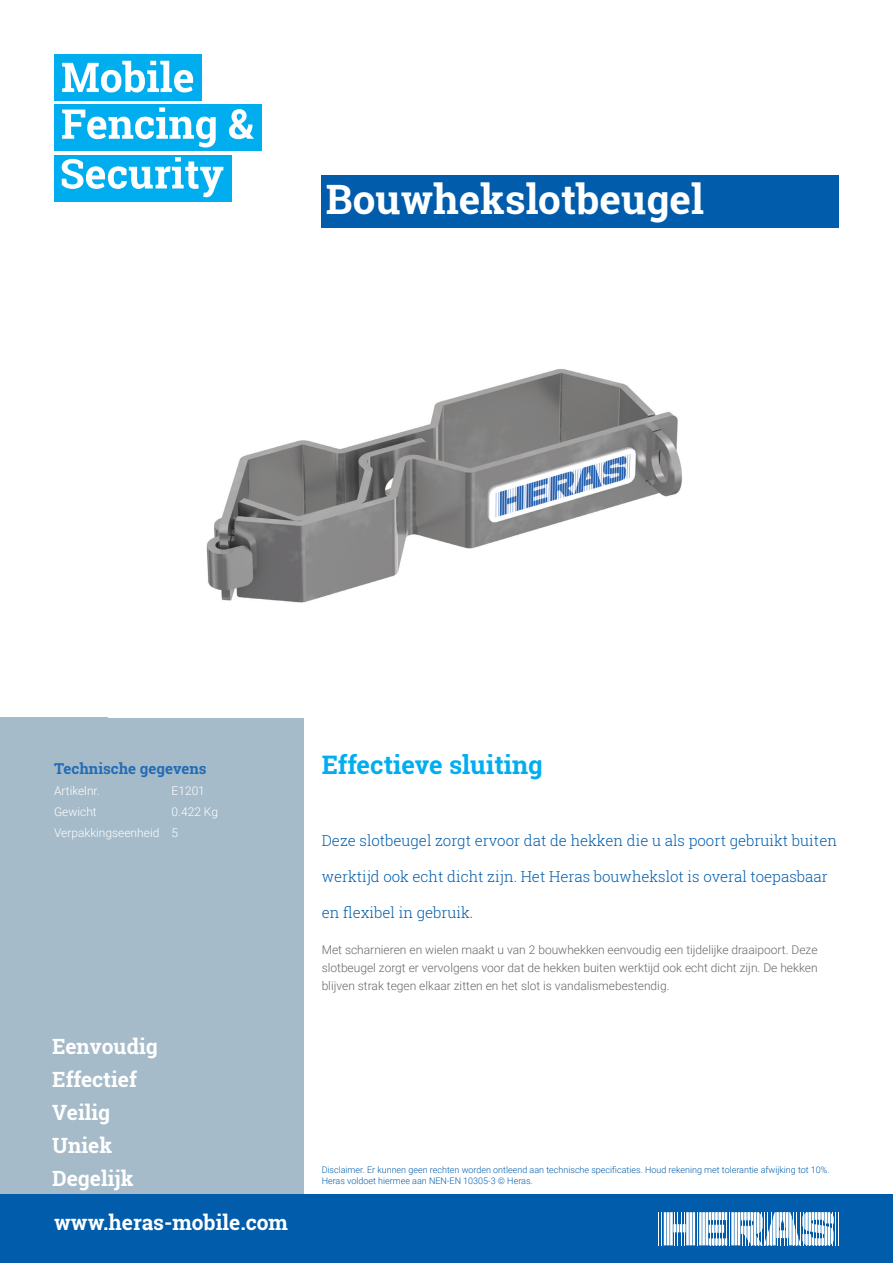
<style>
.page{position:relative;width:893px;height:1263px;background:#fff}
.page>*{position:absolute;margin:0;border:0;box-sizing:border-box;transform-origin:0 0}
.t1{font:700 40.5px "Roboto Slab";color:#fff}
.t2{font:700 25.5px "Roboto Slab";color:#00aeef}
.t3{font:700 21px/33px "Roboto Slab";color:#fff}
.t4{font:300 15px "Roboto Slab";color:#015dab}
.t5{font:700 15px "Roboto Slab";color:#226cb5}
.t6{font:300 12px/18px "Roboto";color:#66676b;text-align:justify}
.t7{font:300 12px/21px "Roboto";color:#fff}
.t8{font:300 9px/10.8px "Roboto";color:#015dab}
</style>
<div class="page">
<div style="left:0;top:717px;width:304px;height:492px;background:#a5bbc9"></div>
<div style="left:322px;top:175px;width:517px;height:53px;background:#015dab"></div>
<img style="left:206px;top:369px;width:476px;height:234px">
<div style="left:0;top:1195px;width:893px;height:68px;background:#015dab"></div>
<hr style="left:658px;top:1212px;width:1px;height:33px;background:#fff">
<hr style="left:662px;top:1212px;width:1px;height:33px;background:#fff">
<hr style="left:697px;top:1212px;width:1px;height:33px;background:#fff">
<hr style="left:835px;top:1212px;width:1px;height:33px;background:#fff">
<hr style="left:838px;top:1212px;width:1px;height:33px;background:#fff">
<svg style="left:664px;top:1212px;width:31px;height:33px"></svg>
<hr style="left:705px;top:1212px;width:3px;height:33px;background:#fff">
<hr style="left:702px;top:1212px;width:3px;height:33px;background:#fff">
<hr style="left:699px;top:1212px;width:3px;height:33px;background:#fff">
<svg style="left:709px;top:1212px;width:125px;height:33px"></svg>
<div style="left:54px;top:54px;width:147px;height:47px;background:#00aeef"></div>
<div style="left:54px;top:104px;width:207px;height:47px;background:#00aeef"></div>
<div style="left:54px;top:155px;width:177px;height:46px;background:#00aeef"></div>
<svg style="left:62px;top:61px;width:131px;height:31px"></svg>
<svg style="left:62px;top:107px;width:154px;height:40px"></svg>
<svg style="left:229px;top:109px;width:25px;height:30px"></svg>
<svg style="left:62px;top:157px;width:161px;height:40px"></svg>
<h1 class="t1" style="left:326px;top:172px;width:380px">Bouwhekslotbeugel</h1>
<p class="t5" style="left:54px;top:758px;width:154px">Technische gegevens</p>
<p class="t7" style="left:54px;top:780px;width:47px">Artikelnr.</p>
<p class="t7" style="left:172px;top:780px;width:35px">E1201</p>
<p class="t7" style="left:54px;top:801px;width:44px">Gewicht</p>
<p class="t7" style="left:54px;top:801px;width:165px;text-indent:118px">0.422 Kg<br>Verpakkingseenheid 5</p>
<h3 class="t3" style="left:52px;top:1029px;width:107px">Eenvoudig<br>Effectief<br>Veilig<br>Uniek<br>Degelijk</h3>
<h3 class="t3" style="left:54px;top:1206px;width:236px">www.heras-mobile.com</h3>
<h2 class="t2" style="left:322px;top:747px;width:223px">Effectieve sluiting</h2>
<p class="t4" style="left:322px;top:830px;width:517px">Deze slotbeugel zorgt ervoor dat de hekken die u als poort gebruikt buiten</p>
<p class="t4" style="left:322px;top:866px;width:508px">werktijd ook echt dicht zijn. Het Heras bouwhekslot is overal toepasbaar</p>
<p class="t4" style="left:322px;top:902px;width:153px">en flexibel in gebruik.</p>
<p class="t6" style="left:322px;top:940px;width:497px">Met scharnieren en wielen maakt u van 2 bouwhekken eenvoudig een tijdelijke draaipoort. Deze slotbeugel zorgt er vervolgens voor dat de hekken buiten werktijd ook echt dicht zijn. De hekken blijven strak tegen elkaar zitten en het slot is vandalismebestendig.</p>
<p class="t8" style="left:322px;top:1164px;width:509px">Disclaimer. Er kunnen geen rechten worden ontleend aan technische specificaties. Houd rekening met tolerantie afwijking tot 10%.<br>Heras voldoet hiermee aan NEN-EN 10305-3 © Heras.</p>
</div>
